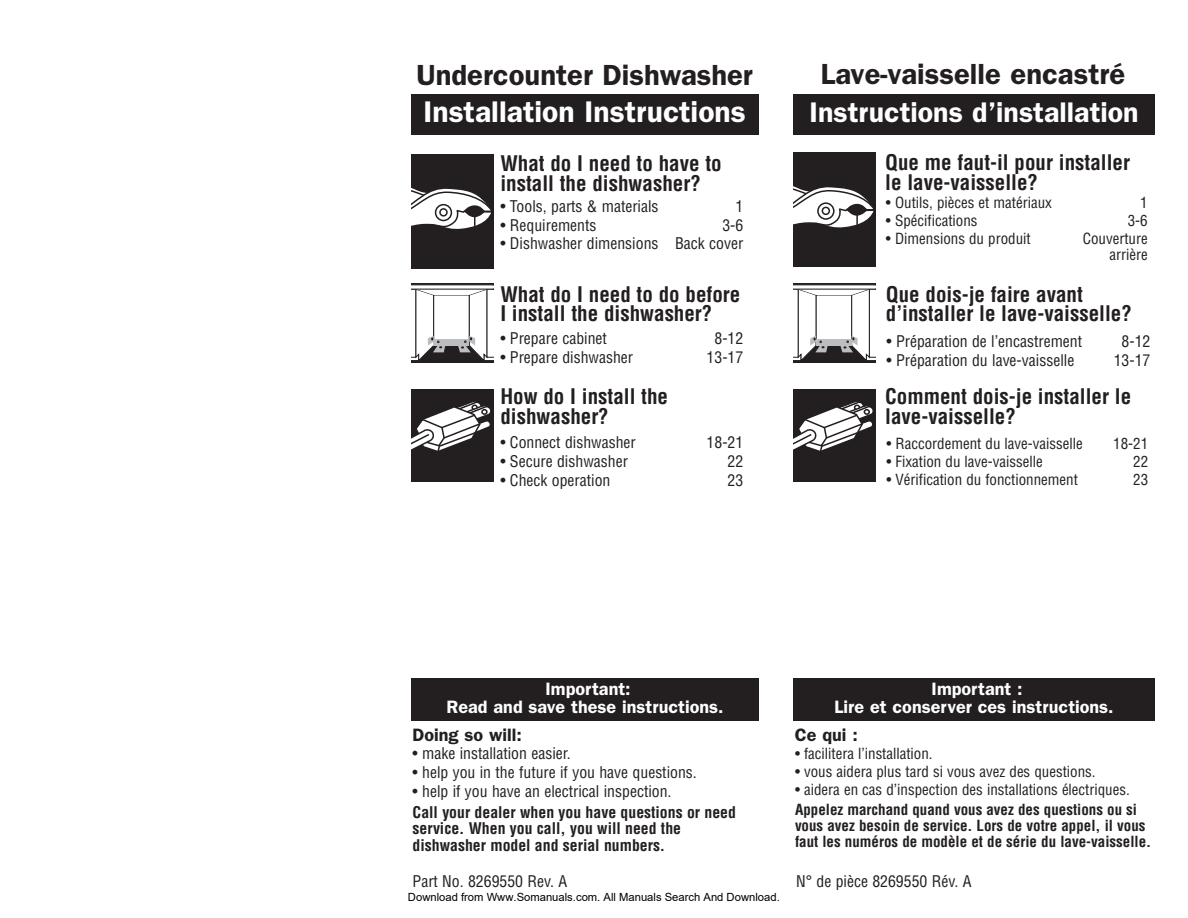
<style>
.page{position:relative;width:1188px;height:918px;background:#fff}
.page>*{position:absolute;margin:0;border:0;box-sizing:border-box;transform-origin:0 0}
.t1{font:600 30px "Franklin Gothic";color:#fff}
.t2{font:600 29.25px "Franklin Gothic";color:#231f20}
.t3{font:600 28.5px "Franklin Gothic";color:#fff}
.t4{font:700 condensed 21px/19.5px "Helvetica";color:#231f20}
.t5{font:600 18px/18px "Franklin Gothic";color:#fff;text-align:center}
.t6{font:600 18px "Franklin Gothic";color:#231f20}
.t7{font:condensed 15.75px "Helvetica";color:#231f20}
.t8{font:700 condensed 15.75px/16.5px "Helvetica";color:#231f20}
.t9{font:condensed 15px/15.8px "Helvetica";color:#231f20;text-align:right}
.t10{font:700 condensed 15px/15.8px "Helvetica";color:#231f20}
.t11{font:11.25px "Arial";color:#000}
</style>
<div class="page">
<div style="left:411px;top:94px;width:347px;height:41px;background:#231f20"></div>
<div style="left:411px;top:154px;width:83px;height:115px;background:#231f20"></div>
<svg style="left:411px;top:188px;width:80px;height:41px"></svg>
<div style="left:439px;top:208px;width:9px;height:9px;background:#fff;border:2px solid #231f20;border-radius:50%"></div>
<div style="left:411px;top:284px;width:83px;height:79px;background:#231f20"></div>
<svg style="left:411px;top:285px;width:83px;height:76px;background:#d1d0d1"></svg>
<div style="left:411px;top:389px;width:83px;height:93px;background:#231f20"></div>
<svg style="left:411px;top:401px;width:80px;height:50px"></svg>
<div style="left:411px;top:678px;width:348px;height:42px;background:#231f20"></div>
<div style="left:794px;top:94px;width:361px;height:41px;background:#231f20"></div>
<div style="left:794px;top:152px;width:82px;height:115px;background:#231f20"></div>
<svg style="left:794px;top:186px;width:80px;height:42px"></svg>
<svg style="left:822px;top:207px;width:8px;height:8px"></svg>
<div style="left:794px;top:284px;width:82px;height:79px;background:#231f20"></div>
<svg style="left:794px;top:285px;width:82px;height:76px;background:#d1d0d1"></svg>
<div style="left:794px;top:389px;width:82px;height:93px;background:#231f20"></div>
<svg style="left:794px;top:401px;width:79px;height:50px"></svg>
<div style="left:794px;top:678px;width:361px;height:42px;background:#231f20"></div>
<h2 class="t2" style="left:416px;top:64px;width:338px">Undercounter Dishwasher</h2>
<h2 class="t2" style="left:821px;top:64px;width:306px">Lave-vaisselle encastré</h2>
<h1 class="t1" style="left:423px;top:102px;width:324px">Installation Instructions</h1>
<h3 class="t3" style="left:810px;top:102px;width:331px">Instructions d’installation</h3>
<h3 class="t4" style="left:500px;top:155px;width:223px">What do I need to have to install the dishwasher?</h3>
<h3 class="t4" style="left:885px;top:155px;width:246px">Que me faut-il pour installer le lave-vaisselle?</h3>
<p class="t7" style="left:500px;top:200px;width:160px">• Tools, parts &amp; materials</p>
<p class="t7" style="left:735px;top:200px;width:9px">1</p>
<p class="t7" style="left:500px;top:219px;width:98px">• Requirements</p>
<p class="t7" style="left:722px;top:219px;width:22px">3-6</p>
<p class="t7" style="left:500px;top:238px;width:245px">• Dishwasher dimensions Back cover</p>
<p class="t9" style="left:886px;top:196px;width:167px">• Outils, pièces et matériaux</p>
<p class="t9" style="left:1140px;top:196px;width:9px">1</p>
<p class="t9" style="left:886px;top:214px;width:93px">• Spécifications</p>
<p class="t9" style="left:1128px;top:214px;width:21px">3-6</p>
<p class="t9" style="left:886px;top:232px;width:146px">• Dimensions du produit</p>
<p class="t9" style="left:1083px;top:232px;width:66px">Couverture arrière</p>
<h3 class="t4" style="left:500px;top:286px;width:241px">What do I need to do before<br>I install the dishwasher?</h3>
<h3 class="t4" style="left:886px;top:286px;width:247px">Que dois-je faire avant d’installer le lave-vaisselle?</h3>
<p class="t7" style="left:500px;top:332px;width:108px">• Prepare cabinet</p>
<p class="t7" style="left:715px;top:332px;width:30px">8-12</p>
<p class="t7" style="left:500px;top:351px;width:134px">• Prepare dishwasher</p>
<p class="t7" style="left:707px;top:351px;width:38px">13-17</p>
<p class="t7" style="left:887px;top:335px;width:197px">• Préparation de l’encastrement</p>
<p class="t7" style="left:1122px;top:335px;width:30px">8-12</p>
<p class="t7" style="left:887px;top:354px;width:189px">• Préparation du lave-vaisselle</p>
<p class="t7" style="left:1114px;top:354px;width:38px">13-17</p>
<h3 class="t4" style="left:500px;top:389px;width:169px">How do I install the dishwasher?</h3>
<h3 class="t4" style="left:885px;top:389px;width:247px">Comment dois-je installer le lave-vaisselle?</h3>
<p class="t7" style="left:500px;top:437px;width:137px">• Connect dishwasher</p>
<p class="t7" style="left:707px;top:437px;width:38px">18-21</p>
<p class="t7" style="left:500px;top:455px;width:129px">• Secure dishwasher</p>
<p class="t7" style="left:728px;top:455px;width:17px">22</p>
<p class="t7" style="left:500px;top:474px;width:112px">• Check operation</p>
<p class="t7" style="left:728px;top:474px;width:17px">23</p>
<p class="t9" style="left:887px;top:437px;width:198px">• Raccordement du lave-vaisselle</p>
<p class="t9" style="left:1113px;top:437px;width:36px">18-21</p>
<p class="t9" style="left:887px;top:455px;width:158px">• Fixation du lave-vaisselle</p>
<p class="t9" style="left:1133px;top:455px;width:16px">22</p>
<p class="t9" style="left:887px;top:473px;width:193px">• Vérification du fonctionnement</p>
<p class="t9" style="left:1133px;top:473px;width:16px">23</p>
<p class="t5" style="left:447px;top:681px;width:279px">Important:<br>Read and save these instructions.</p>
<p class="t6" style="left:413px;top:728px;width:111px">Doing so will:</p>
<p class="t7" style="left:413px;top:748px;width:160px">• make installation easier.</p>
<p class="t7" style="left:413px;top:766px;width:286px">• help you in the future if you have questions.</p>
<p class="t7" style="left:413px;top:785px;width:260px">• help if you have an electrical inspection.</p>
<p class="t8" style="left:413px;top:805px;width:325px">Call your dealer when you have questions or need service. When you call, you will need the dishwasher model and serial numbers.</p>
<p class="t5" style="left:835px;top:681px;width:281px">Important :<br>Lire et conserver ces instructions.</p>
<p class="t6" style="left:795px;top:729px;width:64px">Ce qui :</p>
<p class="t9" style="left:795px;top:747px;width:139px">• facilitera l’installation.</p>
<p class="t9" style="left:795px;top:765px;width:302px">• vous aidera plus tard si vous avez des questions.</p>
<p class="t9" style="left:795px;top:783px;width:336px">• aidera en cas d’inspection des installations électriques.</p>
<p class="t10" style="left:795px;top:803px;width:358px">Appelez marchand quand vous avez des questions ou si vous avez besoin de service. Lors de votre appel, il vous faut les numéros de modèle et de série du lave-vaisselle.</p>
<p class="t7" style="left:413px;top:875px;width:156px">Part No. 8269550 Rev. A</p>
<p class="t7" style="left:796px;top:875px;width:177px">N° de pièce 8269550 Rév. A</p>
<p class="t11" style="left:408px;top:890px;width:373px">Download from Www.Somanuals.com. All Manuals Search And Download.</p>
</div>
